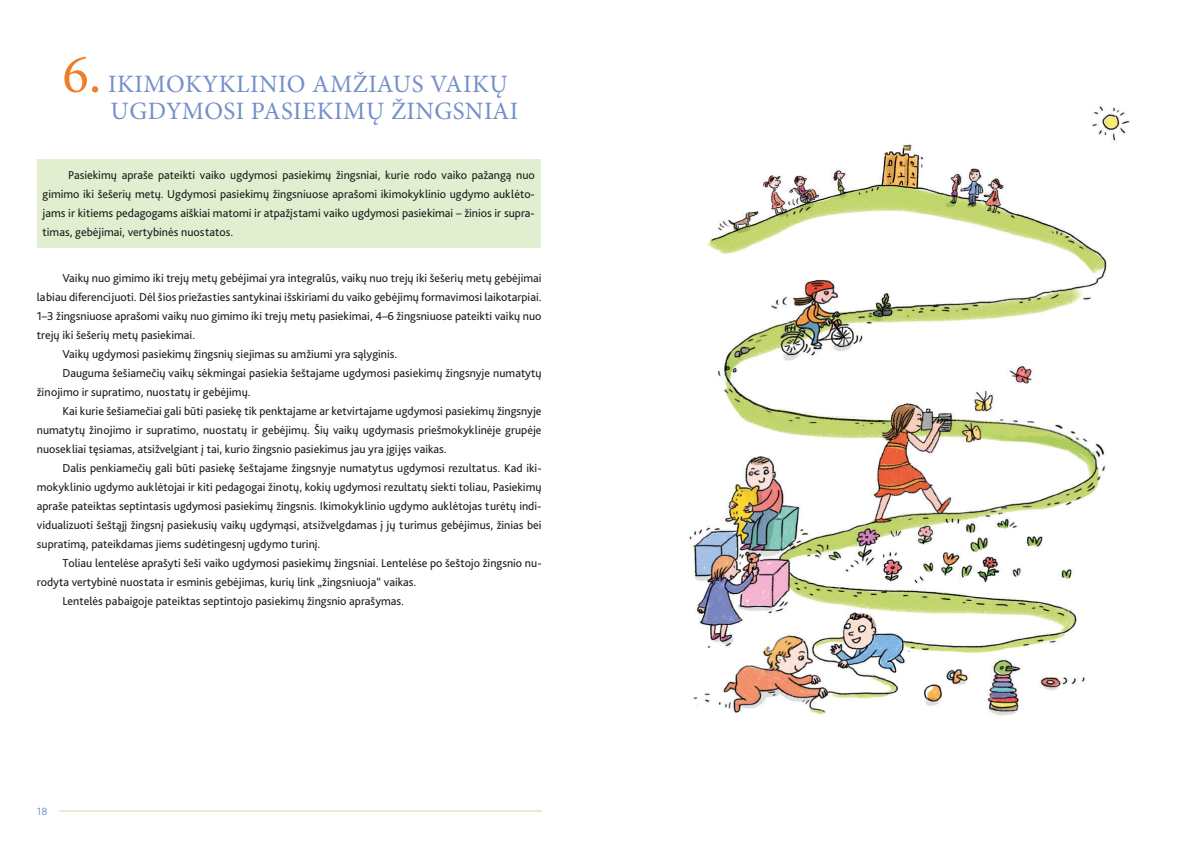
<style>
.page{position:relative;width:1191px;height:842px;background:#fff}
.page>*{position:absolute;margin:0;border:0;box-sizing:border-box;transform-origin:0 0}
.t1{font:25px/27.5px "Minion Pro";letter-spacing:.02em;color:#748fc9}
.t2{font:12px/19px "Bliss Pro";color:#1d1d1b;text-align:justify}
.t3{font:300 11px "Bliss Pro";color:#748fc9}
.s1{font-size:55px;color:#f07e26}
</style>
<div class="page">
<div style="left:37px;top:159px;width:503px;height:89px;background:#e2eed0"></div>
<img style="left:689px;top:106px;width:441px;height:610px">
<hr style="left:60px;top:810px;width:481px;height:2px;background:#e2eed0">
<h1 class="t1" style="left:111px;top:70px;width:407px;text-indent:-48px"><span class="s1">6.</span> IKIMOKYKLINIO AMŽIAUS VAIKŲ<br>UGDYMOSI PASIEKIMŲ ŽINGSNIAI</h1>
<p class="t2" style="left:43px;top:165px;width:494px;text-indent:26px">Pasiekimų apraše pateikti vaiko ugdymosi pasiekimų žingsniai, kurie rodo vaiko pažangą nuo gimimo iki šešerių metų. Ugdymosi pasiekimų žingsniuose aprašomi ikimokyklinio ugdymo auklėto&shy;jams ir kitiems pedagogams aiškiai matomi ir atpažįstami vaiko ugdymosi pasiekimai – žinios ir supra&shy;timas, gebėjimai, vertybinės nuostatos.</p>
<p class="t2" style="left:62px;top:268px;width:481px">Vaikų nuo gimimo iki trejų metų gebėjimai yra integralūs, vaikų nuo trejų iki šešerių metų gebėjimai</p>
<p class="t2" style="left:37px;top:287px;width:506px">labiau diferencijuoti. Dėl šios priežasties santykinai išskiriami du vaiko gebėjimų formavimosi laikotarpiai.</p>
<p class="t2" style="left:37px;top:306px;width:506px">1–3 žingsniuose aprašomi vaikų nuo gimimo iki trejų metų pasiekimai, 4–6 žingsniuose pateikti vaikų nuo</p>
<p class="t2" style="left:37px;top:325px;width:160px">trejų iki šešerių metų pasiekimai.</p>
<p class="t2" style="left:62px;top:344px;width:336px">Vaikų ugdymosi pasiekimų žingsnių siejimas su amžiumi yra sąlyginis.</p>
<p class="t2" style="left:62px;top:363px;width:481px">Dauguma šešiamečių vaikų sėkmingai pasiekia šeštajame ugdymosi pasiekimų žingsnyje numatytų</p>
<p class="t2" style="left:37px;top:382px;width:215px">žinojimo ir supratimo, nuostatų ir gebėjimų.</p>
<p class="t2" style="left:62px;top:401px;width:481px">Kai kurie šešiamečiai gali būti pasiekę tik penktajame ar ketvirtajame ugdymosi pasiekimų žingsnyje</p>
<p class="t2" style="left:37px;top:420px;width:506px">numatytų žinojimo ir supratimo, nuostatų ir gebėjimų. Šių vaikų ugdymasis priešmokyklinėje grupėje</p>
<p class="t2" style="left:37px;top:439px;width:411px">nuosekliai tęsiamas, atsižvelgiant į tai, kurio žingsnio pasiekimus jau yra įgijęs vaikas.</p>
<p class="t2" style="left:62px;top:458px;width:481px">Dalis penkiamečių gali būti pasiekę šeštajame žingsnyje numatytus ugdymosi rezultatus. Kad iki-</p>
<p class="t2" style="left:37px;top:477px;width:506px">mokyklinio ugdymo auklėtojai ir kiti pedagogai žinotų, kokių ugdymosi rezultatų siekti toliau, Pasiekimų</p>
<p class="t2" style="left:37px;top:496px;width:506px">apraše pateiktas septintasis ugdymosi pasiekimų žingsnis. Ikimokyklinio ugdymo auklėtojas turėtų indi-</p>
<p class="t2" style="left:37px;top:515px;width:506px">vidualizuoti šeštąjį žingsnį pasiekusių vaikų ugdymąsi, atsižvelgdamas į jų turimus gebėjimus, žinias bei</p>
<p class="t2" style="left:37px;top:534px;width:285px">supratimą, pateikdamas jiems sudėtingesnį ugdymo turinį.</p>
<p class="t2" style="left:62px;top:553px;width:481px">Toliau lentelėse aprašyti šeši vaiko ugdymosi pasiekimų žingsniai. Lentelėse po šeštojo žingsnio nu-</p>
<p class="t2" style="left:37px;top:572px;width:381px">rodyta vertybinė nuostata ir esminis gebėjimas, kurių link „žingsniuoja“ vaikas.</p>
<p class="t2" style="left:62px;top:591px;width:343px">Lentelės pabaigoje pateiktas septintojo pasiekimų žingsnio aprašymas.</p>
<p class="t3" style="left:37px;top:804px;width:12px">18</p>
</div>
